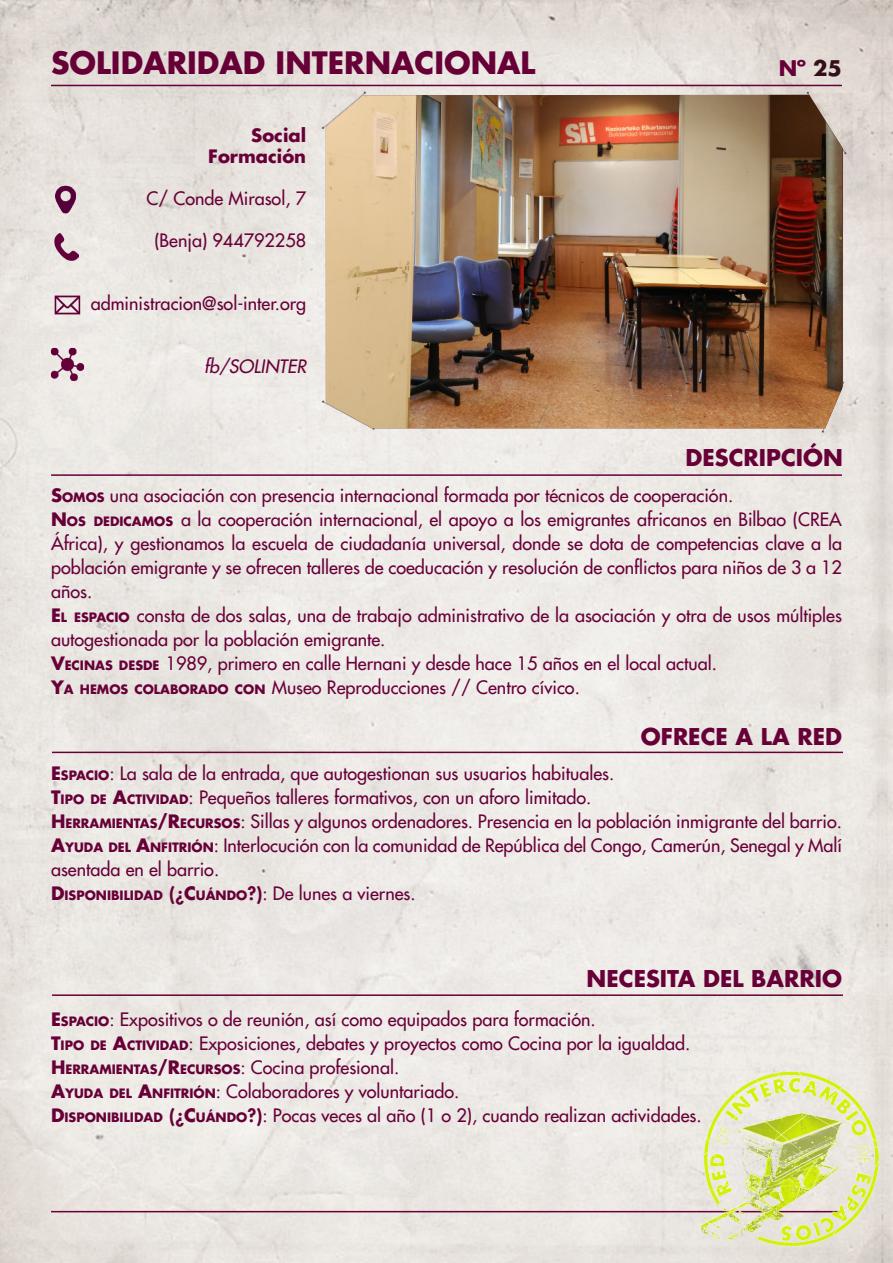
<style>
.page{position:relative;width:893px;height:1263px;background:#fff}
.page>*{position:absolute;margin:0;border:0;box-sizing:border-box;transform-origin:0 0}
.t1{font:700 30px "Futura LT";color:#680038}
.t2{font:700 22.5px "Futura LT";color:#680038}
.t3{font:700 21px "Futura LT";color:#680038}
.t4{font:18px/24px "Futura LT";color:#680038}
.t5{font:700 18px "Futura LT";color:#680038}
.t6{font:italic 18px "Futura LT";color:#680038}
.t7{font:700 12.6px "Futura LT";color:#680038}
.s1{color:#331017}
.s2{font-weight:700}
.s3{font-weight:700;font-size:12.6px}
.s4{font-size:18px}
.s5{font-weight:800;font-size:18px}
.s6{font-weight:400;font-size:18px}
.s7{font-weight:800}
</style>
<div class="page">
<img style="left:0;top:0;width:893px;height:1263px">
<img style="left:326px;top:95px;width:516px;height:333px">
<hr style="left:51px;top:85px;width:791px;height:1px;background:#680038">
<hr style="left:51px;top:474px;width:791px;height:2px;background:#680038">
<hr style="left:52px;top:752px;width:791px;height:1px;background:#680038">
<hr style="left:52px;top:994px;width:791px;height:2px;background:#680038">
<hr style="left:51px;top:1211px;width:791px;height:1px;background:#690039">
<img style="left:53px;top:183px;width:28px;height:32px">
<img style="left:51px;top:294px;width:32px;height:22px">
<img style="left:50px;top:346px;width:35px;height:35px">
<img style="left:52px;top:233px;width:27px;height:27px">
<img style="left:701px;top:1072px;width:177px;height:174px">
<p class="t1" style="left:51px;top:43px;width:486px">SOLIDARIDAD INTERNACIONAL</p>
<p class="t3" style="left:779px;top:54px;width:65px">Nº <span class="s1">25</span></p>
<p class="t5" style="left:251px;top:123px;width:56px">Social</p>
<p class="t5" style="left:208px;top:144px;width:99px">Formación</p>
<p class="t4" style="left:146px;top:186px;width:161px">C/ Conde Mirasol, 7</p>
<p class="t4" style="left:154px;top:228px;width:153px">(Benja) 944792258</p>
<p class="t4" style="left:91px;top:291px;width:217px">administracion@sol-inter.org</p>
<p class="t6" style="left:204px;top:355px;width:104px">fb/SOLINTER</p>
<p class="t2" style="left:686px;top:442px;width:159px">DESCRIPCIÓN</p>
<p class="t4" style="left:51px;top:483px;width:684px"><span class="s2">S</span><span class="s3">OMOS</span> una asociación con presencia internacional formada por técnicos de cooperación.</p>
<p class="t4" style="left:51px;top:507px;width:792px;text-align:justify"><span class="s2">N</span> <span class="s3">OS DEDICAMOS</span> a la cooperación internacional, el apoyo a los emigrantes africanos en Bilbao (CREA África), y gestionamos la escuela de ciudadanía universal, donde se dota de competencias clave a la población emigrante y se ofrecen talleres de coeducación y resolución de conflictos para niños de 3 a 12 años.</p>
<p class="t4" style="left:51px;top:603px;width:792px"><span class="s2">E</span><span class="s3">L ESPACIO</span> consta de dos salas, una de trabajo administrativo de la asociación y otra de usos múltiples autogestionada por la población emigrante.</p>
<p class="t4" style="left:51px;top:651px;width:667px"><span class="s2">V</span><span class="s3">ECINAS DESDE</span> 1989, primero en calle Hernani y desde hace 15 años en el local actual.</p>
<p class="t4" style="left:51px;top:675px;width:530px"><span class="s2">Y</span><span class="s3">A HEMOS COLABORADO CON</span> Museo Reproducciones // Centro cívico.</p>
<p class="t2" style="left:641px;top:722px;width:203px">OFRECE A LA RED</p>
<p class="t4" style="left:51px;top:761px;width:565px"><span class="s2">E</span><span class="s3">SPACIO</span>: La sala de la entrada, que autogestionan sus usuarios habituales.</p>
<p class="t4" style="left:51px;top:785px;width:542px"><span class="s2">T</span><span class="s3">IPO DE</span> <span class="s2">A</span><span class="s3">CTIVIDAD</span>: Pequeños talleres formativos, con un aforo limitado.</p>
<p class="t4" style="left:51px;top:809px;width:792px"><span class="s2">H</span><span class="s3">ERRAMIENTAS</span><span class="s2">/R</span><span class="s3">ECURSOS</span>: Sillas y algunos ordenadores. Presencia en la población inmigrante del barrio.</p>
<p class="t4" style="left:51px;top:833px;width:792px"><span class="s2">A</span><span class="s3">YUDA DEL</span> <span class="s2">A</span><span class="s3">NFITRIÓN</span>: Interlocución con la comunidad de República del Congo, Camerún, Senegal y Malí asentada en el barrio.</p>
<p class="t7" style="left:51px;top:887px;width:366px"><span class="s4">D</span>ISPONIBILIDAD <span class="s4">(</span><span class="s5">¿</span><span class="s4">C</span>UÁNDO<span class="s5">?</span><span class="s4">)</span><span class="s6">: De lunes a viernes.</span></p>
<p class="t2" style="left:587px;top:963px;width:257px">NECESITA DEL BARRIO</p>
<p class="t4" style="left:51px;top:1007px;width:546px"><span class="s2">E</span><span class="s3">SPACIO</span>: Expositivos o de reunión, así como equipados para formación.</p>
<p class="t4" style="left:51px;top:1031px;width:641px"><span class="s2">T</span><span class="s3">IPO DE</span> <span class="s2">A</span><span class="s3">CTIVIDAD</span>: Exposiciones, debates y proyectos como Cocina por la igualdad.</p>
<p class="t4" style="left:51px;top:1055px;width:350px"><span class="s2">H</span><span class="s3">ERRAMIENTAS</span><span class="s2">/R</span><span class="s3">ECURSOS</span>: Cocina profesional.</p>
<p class="t4" style="left:51px;top:1079px;width:410px"><span class="s2">A</span><span class="s3">YUDA DEL</span> <span class="s2">A</span><span class="s3">NFITRIÓN</span>: Colaboradores y voluntariado.</p>
<p class="t4" style="left:51px;top:1103px;width:652px"><span class="s2">D</span><span class="s3">ISPONIBILIDAD</span> <span class="s2">(</span><span class="s7">¿</span><span class="s2">C</span><span class="s3">UÁNDO</span><span class="s7">?</span><span class="s2">)</span>: Pocas veces al año (1 o 2), cuando realizan actividades.</p>
</div>
